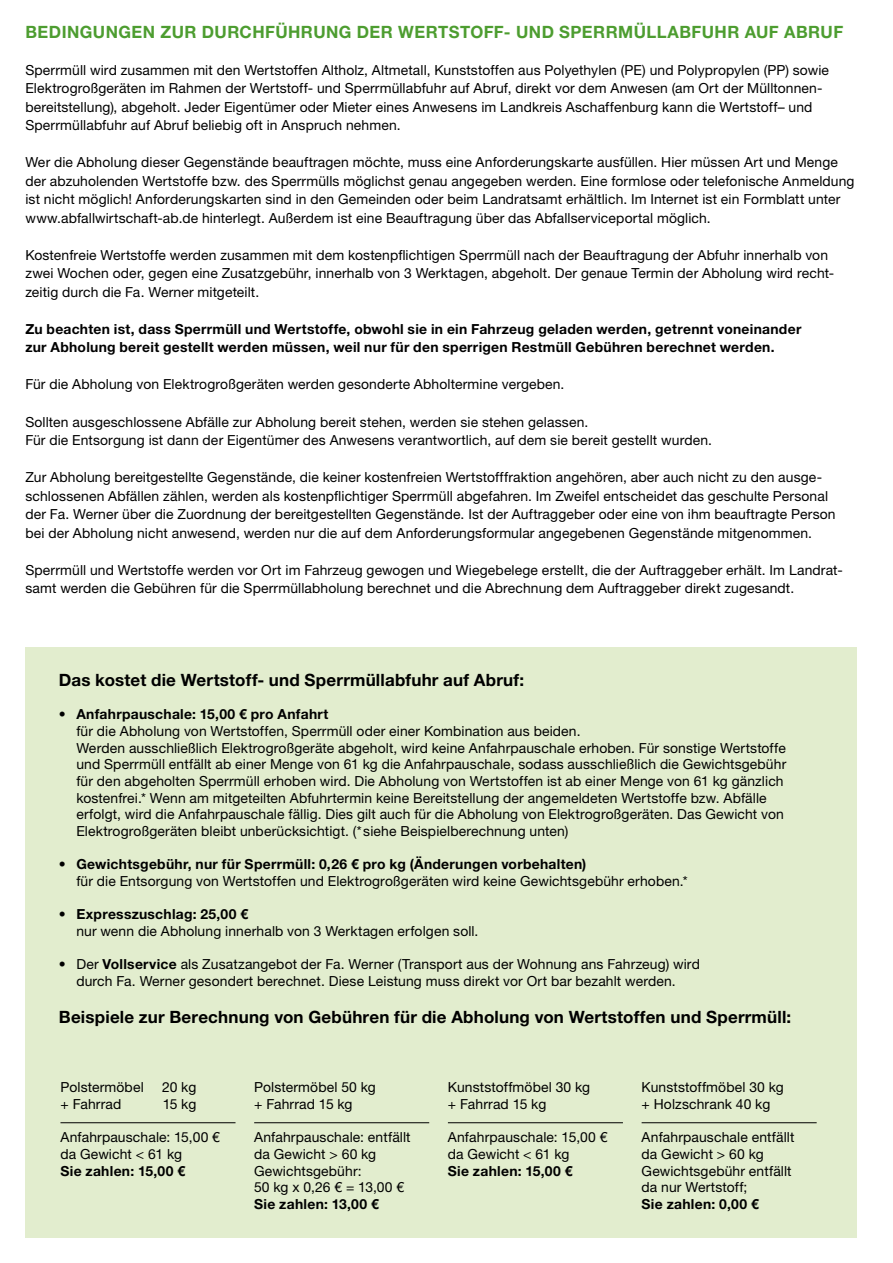
<style>
.page{position:relative;width:893px;height:1263px;background:#fff}
.page>*{position:absolute;margin:0;border:0;box-sizing:border-box;transform-origin:0 0}
.t1{font:700 16.95px "Helvetica Neue LT Pro";letter-spacing:.01em;color:#000}
.t2{font:700 16.95px "Helvetica Neue LT Pro";letter-spacing:.03em;color:#4d9d30}
.t3{font:13.95px/16.6px "Helvetica Neue LT Pro";letter-spacing:.01em;color:#000}
.t4{font:700 13.95px/18.5px "Helvetica Neue LT Pro";letter-spacing:.02em;color:#000}
.s1{font-weight:700}
</style>
<div class="page">
<div style="left:25px;top:647px;width:832px;height:590px;background:#e2edce"></div>
<hr style="left:60px;top:1122px;width:176px;height:1px;background:#000">
<hr style="left:254px;top:1122px;width:175px;height:1px;background:#000">
<hr style="left:448px;top:1122px;width:175px;height:1px;background:#000">
<hr style="left:642px;top:1122px;width:175px;height:1px;background:#000">
<p class="t2" style="left:25px;top:21px;width:819px">BEDINGUNGEN ZUR DURCHFÜHRUNG DER WERTSTOFF- UND SPERRMÜLLABFUHR AUF ABRUF</p>
<p class="t3" style="left:25px;top:60px;width:805px;line-height:18.5px">Sperrmüll wird zusammen mit den Wertstoffen Altholz, Altmetall, Kunststoffen aus Polyethylen (PE) und Polypropylen (PP) sowie Elektrogroßgeräten im Rahmen der Wertstoff- und Sperrmüllabfuhr auf Abruf, direkt vor dem Anwesen (am Ort der Mülltonnen&shy;bereitstellung), abgeholt. Jeder Eigentümer oder Mieter eines Anwesens im Landkreis Aschaffenburg kann die Wertstoff– und Sperrmüllabfuhr auf Abruf beliebig oft in Anspruch nehmen.</p>
<p class="t3" style="left:25px;top:153px;width:831px;line-height:18.5px">Wer die Abholung dieser Gegenstände beauftragen möchte, muss eine Anforderungskarte ausfüllen. Hier müssen Art und Menge der abzuholenden Wertstoffe bzw. des Sperrmülls möglichst genau angegeben werden. Eine formlose oder telefonische Anmeldung ist nicht möglich! Anforderungskarten sind in den Gemeinden oder beim Landratsamt erhältlich. Im Internet ist ein Formblatt unter www.abfallwirtschaft-ab.de hinterlegt. Außerdem ist eine Beauftragung über das Abfallserviceportal möglich.</p>
<p class="t3" style="left:25px;top:245px;width:810px;line-height:18.5px">Kostenfreie Wertstoffe werden zusammen mit dem kostenpflichtigen Sperrmüll nach der Beauftragung der Abfuhr innerhalb von zwei Wochen oder, gegen eine Zusatzgebühr, innerhalb von 3 Werktagen, abgeholt. Der genaue Termin der Abholung wird recht&shy;zeitig durch die Fa. Werner mitgeteilt.</p>
<p class="t4" style="left:25px;top:319px;width:777px">Zu beachten ist, dass Sperrmüll und Wertstoffe, obwohl sie in ein Fahrzeug geladen werden, getrennt voneinander zur Abholung bereit gestellt werden müssen, weil nur für den sperrigen Restmüll Gebühren berechnet werden.</p>
<p class="t3" style="left:25px;top:376px;width:541px">Für die Abholung von Elektrogroßgeräten werden gesonderte Abholtermine vergeben.</p>
<p class="t3" style="left:25px;top:412px;width:688px;line-height:18.5px">Sollten ausgeschlossene Abfälle zur Abholung bereit stehen, werden sie stehen gelassen.<br>Für die Entsorgung ist dann der Eigentümer des Anwesens verantwortlich, auf dem sie bereit gestellt wurden.</p>
<p class="t3" style="left:25px;top:468px;width:812px;line-height:18.5px">Zur Abholung bereitgestellte Gegenstände, die keiner kostenfreien Wertstofffraktion angehören, aber auch nicht zu den ausge&shy;schlossenen Abfällen zählen, werden als kostenpflichtiger Sperrmüll abgefahren. Im Zweifel entscheidet das geschulte Personal der Fa. Werner über die Zuordnung der bereitgestellten Gegenstände. Ist der Auftraggeber oder eine von ihm beauftragte Person bei der Abholung nicht anwesend, werden nur die auf dem Anforderungsformular angegebenen Gegenstände mitgenommen.</p>
<p class="t3" style="left:25px;top:560px;width:819px;line-height:18.5px">Sperrmüll und Wertstoffe werden vor Ort im Fahrzeug gewogen und Wiegebelege erstellt, die der Auftraggeber erhält. Im Landrat&shy;samt werden die Gebühren für die Sperrmüllabholung berechnet und die Abrechnung dem Auftraggeber direkt zugesandt.</p>
<p class="t1" style="left:59px;top:669px;width:467px">Das kostet die Wertstoff- und Sperrmüllabfuhr auf Abruf:</p>
<p class="t4" style="left:59px;top:705px;width:271px">• Anfahrpauschale: 15,00 € pro Anfahrt</p>
<p class="t3" style="left:76px;top:722px;width:711px">für die Abholung von Wertstoffen, Sperrmüll oder einer Kombination aus beiden.<br>Werden ausschließlich Elektrogroßgeräte abgeholt, wird keine Anfahrpauschale erhoben. Für sonstige Wertstoffe und Sperrmüll entfällt ab einer Menge von 61 kg die Anfahrpauschale, sodass ausschließlich die Gewichtsgebühr für den abgeholten Sperrmüll erhoben wird. Die Abholung von Wertstoffen ist ab einer Menge von 61 kg gänzlich kostenfrei.* Wenn am mitgeteilten Abfuhrtermin keine Bereitstellung der angemeldeten Wertstoffe bzw. Abfälle erfolgt, wird die Anfahrpauschale fällig. Dies gilt auch für die Abholung von Elektrogroßgeräten. Das Gewicht von Elektrogroßgeräten bleibt unberücksichtigt. (*siehe Beispielberechnung unten)</p>
<p class="t3" style="left:76px;top:856px;width:613px;text-indent:-18px">• <span class="s1">Gewichtsgebühr, nur für Sperrmüll: 0,26 € pro kg (Änderungen vorbehalten)<br></span>für die Entsorgung von Wertstoffen und Elektrogroßgeräten wird keine Gewichtsgebühr erhoben.*</p>
<p class="t4" style="left:59px;top:905px;width:191px">• Expresszuschlag: 25,00 €</p>
<p class="t3" style="left:76px;top:922px;width:404px">nur wenn die Abholung innerhalb von 3 Werktagen erfolgen soll.</p>
<p class="t3" style="left:59px;top:956px;width:642px;text-align:center">• Der <span class="s1">Vollservice</span> als Zusatzangebot der Fa. Werner (Transport aus der Wohnung ans Fahrzeug) wird durch Fa. Werner gesondert berechnet. Diese Leistung muss direkt vor Ort bar bezahlt werden.</p>
<p class="t1" style="left:59px;top:1006px;width:734px">Beispiele zur Berechnung von Gebühren für die Abholung von Wertstoffen und Sperrmüll:</p>
<p class="t3" style="left:60px;top:1078px;width:85px">Polstermöbel</p>
<p class="t3" style="left:162px;top:1078px;width:36px">20 kg</p>
<p class="t3" style="left:60px;top:1095px;width:62px">+ Fahrrad</p>
<p class="t3" style="left:163px;top:1095px;width:35px">15 kg</p>
<p class="t3" style="left:60px;top:1129px;width:161px">Anfahrpauschale: 15,00 € da Gewicht &lt; 61 kg</p>
<p class="t4" style="left:60px;top:1161px;width:126px">Sie zahlen: 15,00 €</p>
<p class="t3" style="left:254px;top:1078px;width:123px">Polstermöbel 50 kg + Fahrrad 15 kg</p>
<p class="t3" style="left:254px;top:1129px;width:158px">Anfahrpauschale: entfällt da Gewicht &gt; 60 kg<br>Gewichtsgebühr:<br>50 kg x 0,26 € = 13,00 €</p>
<p class="t4" style="left:254px;top:1194px;width:126px">Sie zahlen: 13,00 €</p>
<p class="t3" style="left:448px;top:1078px;width:144px">Kunststoffmöbel 30 kg + Fahrrad 15 kg</p>
<p class="t3" style="left:448px;top:1129px;width:161px">Anfahrpauschale: 15,00 € da Gewicht &lt; 61 kg</p>
<p class="t4" style="left:448px;top:1161px;width:126px">Sie zahlen: 15,00 €</p>
<p class="t3" style="left:642px;top:1078px;width:144px">Kunststoffmöbel 30 kg + Holzschrank 40 kg</p>
<p class="t3" style="left:642px;top:1129px;width:154px">Anfahrpauschale entfällt da Gewicht &gt; 60 kg<br>Gewichtsgebühr entfällt da nur Wertstoff;</p>
<p class="t4" style="left:642px;top:1194px;width:119px">Sie zahlen: 0,00 €</p>
</div>
